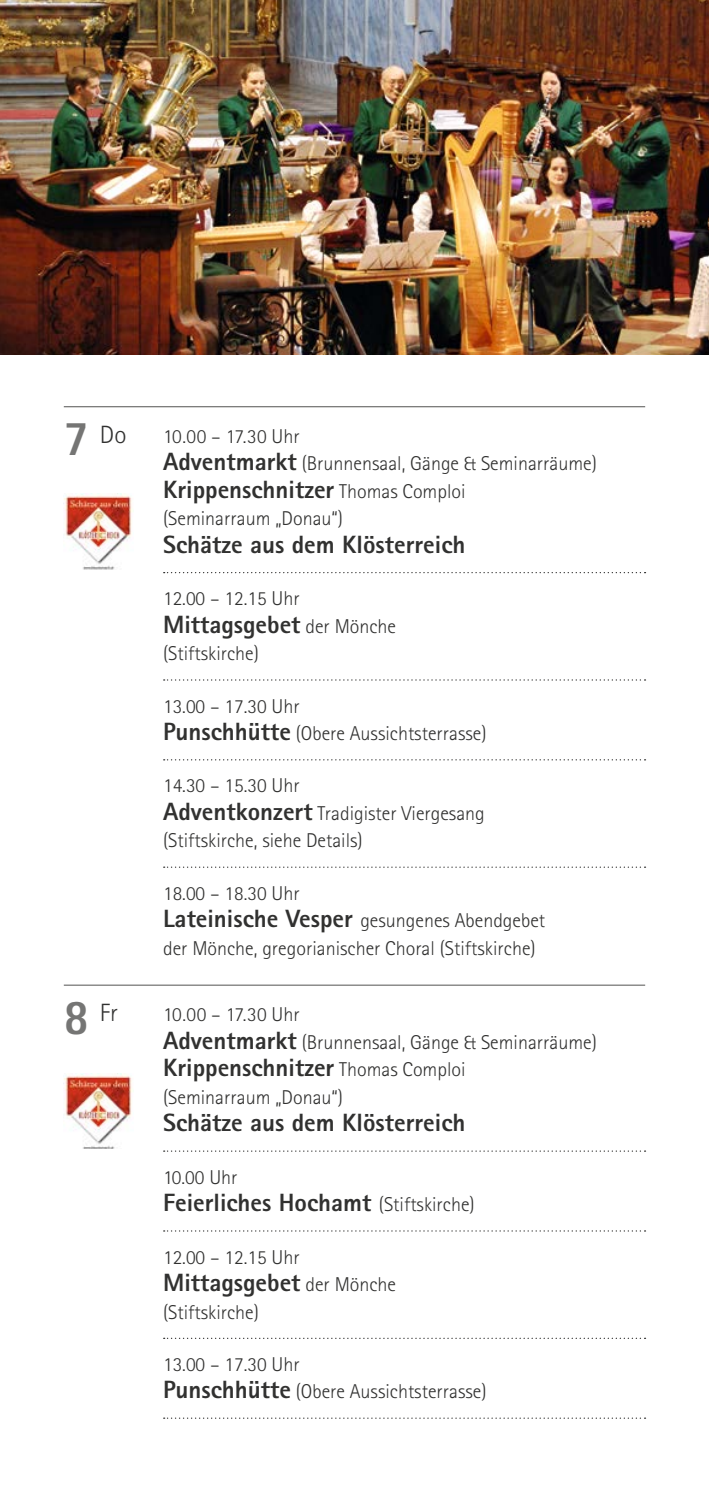
<style>
.page{position:relative;width:709px;height:1489px;background:#fff}
.page>*{position:absolute;margin:0;border:0;box-sizing:border-box;transform-origin:0 0}
.t1{font:800 25px "Rotis Sans Serif Pro";color:#313130}
.t2{font:300 25px "Rotis Sans Serif Pro";color:#313130}
.t3{font:300 20px/27.5px "Rotis Sans Serif Pro";color:#313130}
.s1{font-weight:800;font-size:50px;color:#757574}
.s2{font-weight:800;font-size:25px}
.s3{font-weight:300;font-size:20px}
</style>
<div class="page">
<hr style="left:64px;top:406px;width:581px;height:1px;background:#757574">
<svg style="left:164px;top:572px;width:481px;height:1px"></svg>
<svg style="left:164px;top:679px;width:481px;height:1px"></svg>
<svg style="left:164px;top:759px;width:481px;height:1px"></svg>
<svg style="left:164px;top:866px;width:481px;height:1px"></svg>
<hr style="left:64px;top:984px;width:581px;height:1px;background:#757574">
<svg style="left:164px;top:1150px;width:481px;height:1px"></svg>
<svg style="left:164px;top:1230px;width:481px;height:1px"></svg>
<svg style="left:164px;top:1337px;width:481px;height:1px"></svg>
<svg style="left:164px;top:1417px;width:481px;height:1px"></svg>
<img style="left:64px;top:494px;width:69px;height:75px">
<img style="left:64px;top:1073px;width:69px;height:75px">
<img style="left:0;top:0;width:709px;height:354px">
<p class="t2" style="left:64px;top:420px;width:64px"><span class="s1">7</span> Do</p>
<p class="t3" style="left:163px;top:422px;width:435px">10.00 – 17.30 Uhr<br><span class="s2">Adventmarkt</span> (Brunnensaal, Gänge &amp; Seminarräume)</p>
<p class="t1" style="left:163px;top:473px;width:304px">Krippenschnitzer <span class="s3">Thomas Comploi</span></p>
<p class="t3" style="left:163px;top:505px;width:181px">(Seminarraum „Donau“)</p>
<p class="t1" style="left:163px;top:528px;width:304px">Schätze aus dem Klösterreich</p>
<p class="t3" style="left:163px;top:585px;width:138px">12.00 – 12.15 Uhr</p>
<p class="t1" style="left:163px;top:608px;width:234px">Mittagsgebet <span class="s3">der Mönche</span></p>
<p class="t3" style="left:163px;top:640px;width:97px">(Stiftskirche)</p>
<p class="t3" style="left:163px;top:692px;width:325px">13.00 – 17.30 Uhr<br><span class="s2">Punschhütte</span> (Obere Aussichtsterrasse)</p>
<p class="t3" style="left:163px;top:772px;width:323px">14.30 – 15.30 Uhr<br><span class="s2">Adventkonzert</span> Tradigister Viergesang (Stiftskirche, siehe Details)</p>
<p class="t3" style="left:163px;top:879px;width:383px">18.00 – 18.30 Uhr<br><span class="s2">Lateinische Vesper</span> gesungenes Abendgebet der Mönche, gregorianischer Choral (Stiftskirche)</p>
<p class="t2" style="left:64px;top:998px;width:56px"><span class="s1">8</span> Fr</p>
<p class="t3" style="left:163px;top:1001px;width:435px">10.00 – 17.30 Uhr<br><span class="s2">Adventmarkt</span> (Brunnensaal, Gänge &amp; Seminarräume)</p>
<p class="t1" style="left:163px;top:1051px;width:304px">Krippenschnitzer <span class="s3">Thomas Comploi</span></p>
<p class="t3" style="left:163px;top:1083px;width:181px">(Seminarraum „Donau“)</p>
<p class="t1" style="left:163px;top:1106px;width:304px">Schätze aus dem Klösterreich</p>
<p class="t3" style="left:163px;top:1163px;width:76px">10.00 Uhr</p>
<p class="t1" style="left:163px;top:1186px;width:313px">Feierliches Hochamt <span class="s3">(Stiftskirche)</span></p>
<p class="t3" style="left:163px;top:1243px;width:138px">12.00 – 12.15 Uhr</p>
<p class="t1" style="left:163px;top:1266px;width:234px">Mittagsgebet <span class="s3">der Mönche</span></p>
<p class="t3" style="left:163px;top:1298px;width:97px">(Stiftskirche)</p>
<p class="t3" style="left:163px;top:1350px;width:325px">13.00 – 17.30 Uhr<br><span class="s2">Punschhütte</span> (Obere Aussichtsterrasse)</p>
</div>
